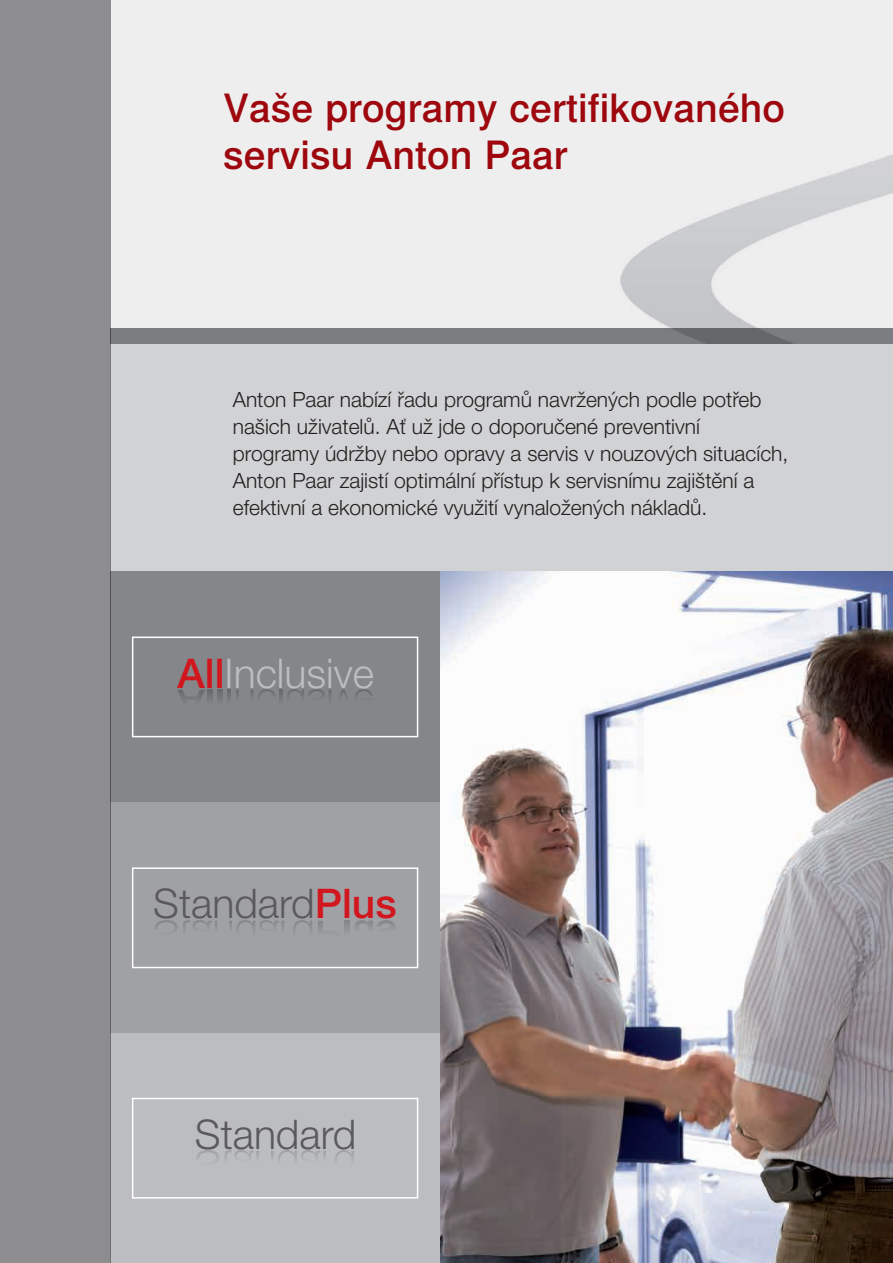
<style>
.page{position:relative;width:893px;height:1263px;background:#eeeeef}
.page>*{position:absolute;margin:0;border:0;box-sizing:border-box;transform-origin:0 0}
.t1{font:300 40.95px "Helvetica Neue LT";color:#5a5a5d}
.t2{font:300 40.95px "Helvetica Neue LT";color:#bcbdc0}
.t3{font:500 39px/46.8px "Nimbus Sans Global";color:#9d070d}
.t4{font:300 21px/27px "Helvetica Neue CE";color:#231f20}
.s1{font-weight:500;color:#d2161e}
</style>
<div class="page">
<img style="left:620px;top:154px;width:273px;height:174px">
<div style="left:111px;top:344px;width:782px;height:227px;background:#d1d2d4"></div>
<img style="left:440px;top:571px;width:453px;height:692px">
<div style="left:111px;top:1033px;width:329px;height:230px;background:#bcbdc0"></div>
<div style="left:111px;top:802px;width:329px;height:231px;background:#a0a1a5"></div>
<div style="left:111px;top:571px;width:329px;height:231px;background:#848689"></div>
<div style="left:0;top:0;width:111px;height:1263px;background:#8d8d90"></div>
<svg style="left:197px;top:1150px;width:157px;height:11px"></svg>
<div style="left:132px;top:1098px;width:286px;height:100px;border:2px solid #fff"></div>
<svg style="left:155px;top:920px;width:157px;height:11px"></svg>
<svg style="left:318px;top:921px;width:5px;height:10px"></svg>
<svg style="left:345px;top:921px;width:4px;height:10px"></svg>
<svg style="left:355px;top:920px;width:40px;height:8px"></svg>
<div style="left:132px;top:867px;width:286px;height:101px;border:2px solid #fff"></div>
<svg style="left:178px;top:690px;width:27px;height:10px"></svg>
<svg style="left:207px;top:690px;width:5px;height:10px"></svg>
<svg style="left:217px;top:690px;width:5px;height:10px"></svg>
<svg style="left:228px;top:690px;width:3px;height:10px"></svg>
<svg style="left:236px;top:689px;width:39px;height:8px"></svg>
<svg style="left:279px;top:690px;width:3px;height:10px"></svg>
<svg style="left:287px;top:689px;width:85px;height:11px"></svg>
<div style="left:132px;top:636px;width:286px;height:101px;border:2px solid #fff"></div>
<svg style="left:111px;top:328px;width:782px;height:16px;background:#787a7d"></svg>
<h2 class="t3" style="left:223px;top:86px;width:564px">Vaše programy certifikovaného servisu Anton Paar</h2>
<p class="t4" style="left:233px;top:386px;width:557px">Anton Paar nabízí řadu programů navržených podle potřeb našich uživatelů. Ať už jde o doporučené preventivní programy údržby nebo opravy a servis v nouzových situacích, Anton Paar zajistí optimální přístup k servisnímu zajištění a efektivní a ekonomické využití vynaložených nákladů.</p>
<h1 class="t2" style="left:178px;top:648px;width:198px"><span class="s1">All</span>Inclusive</h1>
<h1 class="t1" style="left:153px;top:879px;width:245px">Standard<span class="s1">Plus</span></h1>
<h1 class="t1" style="left:195px;top:1109px;width:163px">Standard</h1>
</div>
